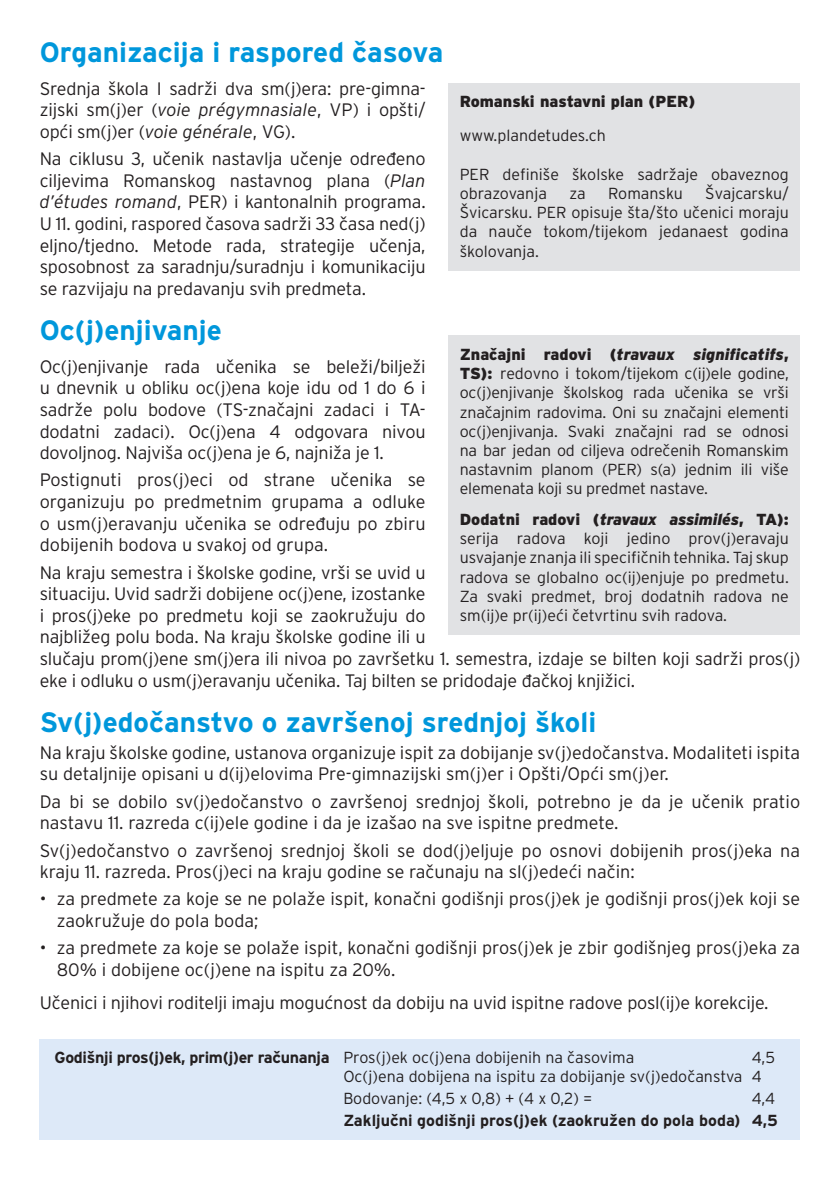
<style>
.page{position:relative;width:840px;height:1191px;background:#fff}
.page>*{position:absolute;margin:0;border:0;box-sizing:border-box;transform-origin:0 0}
._4-titre_2{font:700 28px "Interstate";color:#0097db}
._3-titre_1{font:700 28px "Interstate";color:#0097db}
._1-texte{font:700 28px "Interstate";color:#0097db}
._1-texte-2{font:300 18px/21.6px "Interstate";letter-spacing:-.01em;color:#231f20}
._11-texte_encadré{font:300 16px/19.2px "Interstate";color:#231f20;text-align:justify}
._1-texte-3{font:300 16px "Interstate";color:#231f20}
._1-texte-4{font:700 16px "Interstate";letter-spacing:-.02em;color:#231f20}
._1-texte-5{font:700 16px "Interstate";color:#231f20}
._10-titre_encadré{font:900 16px "Interstate";color:#231f20}
.s1{font-family:"Interstate Bold Serbe";font-weight:400}
.s2{font-style:italic}
.s3{font-family:"Interstate Light Serbe";font-weight:400}
.s4{font-weight:300}
.s5{font-weight:900}
.s6{font-family:"Interstate Black Serbe";font-weight:400}
.s7{font-weight:900;font-style:italic}
</style>
<div class="page">
<div style="left:40px;top:1039px;width:759px;height:100px;background:#dde9f8"></div>
<div style="left:448px;top:83px;width:351px;height:188px;background:#e1e2e4"></div>
<div style="left:448px;top:336px;width:351px;height:299px;background:#e1e2e4"></div>
<p class="_3-titre_1" style="left:40px;top:36px;width:405px">Organizacija i raspored <span class="s1">÷</span>asova</p>
<p class="_1-texte-2" style="left:40px;top:77px;width:387px;text-align:justify">Srednja škola I sadrži dva sm(j)era: pre-gimna&shy;zijski sm(j)er (<span class="s2">voie prégymnasiale</span>, VP) i opšti/ op<span class="s3">◊</span>i sm(j)er (<span class="s2">voie générale</span>, VG).</p>
<p class="_1-texte-2" style="left:40px;top:148px;width:387px;text-align:justify">Na ciklusu 3, u<span class="s3">÷</span>enik nastavlja u<span class="s3">÷</span>enje odre<span class="s3">∞</span>eno ciljevima Romanskog nastavnog plana (<span class="s2">Plan d’études romand</span>, PER) i kantonalnih programa.<br>U 11. godini, raspored <span class="s3">÷</span>asova sadrži 33 <span class="s3">÷</span>asa ned(j) eljno/tjedno. Metode rada, strategije u<span class="s3">÷</span>enja, sposobnost za saradnju/suradnju i komunikaciju se razvijaju na predavanju svih predmeta.</p>
<p class="_1-texte" style="left:40px;top:314px;width:183px">Oc(j)enjivanje</p>
<p class="_1-texte-2" style="left:40px;top:355px;width:387px;text-align:justify">Oc(j)enjivanje rada u<span class="s3">÷</span>enika se beleži/bilježi u dnevnik u obliku oc(j)ena koje idu od 1 do 6 i sadrže polu bodove (TS-zna<span class="s3">÷</span>ajni zadaci i TA&shy;dodatni zadaci). Oc(j)ena 4 odgovara nivou dovoljnog. Najviša oc(j)ena je 6, najniža je 1.</p>
<p class="_1-texte-2" style="left:40px;top:469px;width:387px;text-align:justify">Postignuti pros(j)eci od strane u<span class="s3">÷</span>enika se organizuju po predmetnim grupama a odluke o usm(j)eravanju u<span class="s3">÷</span>enika se odre<span class="s3">∞</span>uju po zbiru dobijenih bodova u svakoj od grupa.</p>
<p class="_1-texte-2" style="left:40px;top:561px;width:761px">Na kraju semestra i školske godine, vrši se uvid u<br>situaciju. Uvid sadrži dobijene oc(j)ene, izostanke<br>i pros(j)eke po predmetu koji se zaokružuju do<br>najbližeg polu boda. Na kraju školske godine ili u<br>slu<span class="s3">÷</span>aju prom(j)ene sm(j)era ili nivoa po završetku 1. semestra, izdaje se bilten koji sadrži pros(j) eke i odluku o usm(j)eravanju u<span class="s3">÷</span>enika. Taj bilten se pridodaje <span class="s3">∞</span>a<span class="s3">÷</span>koj knjižici.</p>
<p class="_4-titre_2" style="left:40px;top:706px;width:557px">Sv(j)edo<span class="s1">÷</span>anstvo o završenoj srednjoj školi</p>
<p class="_1-texte-2" style="left:40px;top:741px;width:761px">Na kraju školske godine, ustanova organizuje ispit za dobijanje sv(j)edo<span class="s3">÷</span>anstva. Modaliteti ispita su detaljnije opisani u d(ij)elovima Pre-gimnazijski sm(j)er i Opšti/Op<span class="s3">◊</span>i sm(j)er.</p>
<p class="_1-texte-2" style="left:40px;top:790px;width:761px">Da bi se dobilo sv(j)edo<span class="s3">÷</span>anstvo o završenoj srednjoj školi, potrebno je da je u<span class="s3">÷</span>enik pratio nastavu 11. razreda c(ij)ele godine i da je izašao na sve ispitne predmete.</p>
<p class="_1-texte-2" style="left:40px;top:839px;width:761px">Sv(j)edo<span class="s3">÷</span>anstvo o završenoj srednjoj školi se dod(j)eljuje po osnovi dobijenih pros(j)eka na kraju 11. razreda. Pros(j)eci na kraju godine se ra<span class="s3">÷</span>unaju na sl(j)ede<span class="s3">◊</span>i na<span class="s3">÷</span>in:</p>
<p class="_1-texte-2" style="left:57px;top:888px;width:744px;text-indent:-17px">• za predmete za koje se ne polaže ispit, kona<span class="s3">÷</span>ni godišnji pros(j)ek je godišnji pros(j)ek koji se zaokružuje do pola boda;</p>
<p class="_1-texte-2" style="left:57px;top:937px;width:744px;text-indent:-17px">• za predmete za koje se polaže ispit, kona<span class="s3">÷</span>ni godišnji pros(j)ek je zbir godišnjeg pros(j)eka za<br>80% i dobijene oc(j)ene na ispitu za 20%.</p>
<p class="_1-texte-2" style="left:40px;top:991px;width:730px">U<span class="s3">÷</span>enici i njihovi roditelji imaju mogu<span class="s3">◊</span>nost da dobiju na uvid ispitne radove posl(ij)e korekcije.</p>
<p class="_1-texte-4" style="left:54px;top:1048px;width:581px">Godišnji pros(j)ek, prim(j)er ra<span class="s1">÷</span>unanja <span class="s4">Pros(j)ek oc(j)ena dobijenih na</span> <span class="s3">÷</span><span class="s4">asovima</span></p>
<p class="_1-texte-3" style="left:751px;top:1048px;width:25px">4,5</p>
<p class="_1-texte-3" style="left:343px;top:1067px;width:420px">Oc(j)ena dobijena na ispitu za dobijanje sv(j)edo<span class="s3">÷</span>anstva 4</p>
<p class="_1-texte-3" style="left:343px;top:1089px;width:250px">Bodovanje: (4,5 x 0,8) + (4 x 0,2) =</p>
<p class="_1-texte-3" style="left:751px;top:1089px;width:25px">4,4</p>
<p class="_1-texte-5" style="left:343px;top:1111px;width:435px">Zaklju<span class="s1">÷</span>ni godišnji pros(j)ek (zaokružen do pola boda) 4,5</p>
<p class="_10-titre_encadré" style="left:459px;top:92px;width:237px">Romanski nastavni plan (PER)</p>
<p class="_11-texte_encadré" style="left:459px;top:126px;width:147px">www.plandetudes.ch</p>
<p class="_11-texte_encadré" style="left:459px;top:164px;width:330px">PER definiše školske sadržaje obaveznog obrazovanja</p>
<p class="_11-texte_encadré" style="left:459px;top:184px;width:330px;text-indent:245px">Švajcarsku/ Švicarsku. PER opisuje šta/što u<span class="s3">÷</span>enici moraju da nau<span class="s3">÷</span>e tokom/tijekom jedanaest godina školovanja.</p>
<p class="_11-texte_encadré" style="left:569px;top:184px;width:18px">za</p>
<p class="_11-texte_encadré" style="left:608px;top:184px;width:76px">Romansku</p>
<p class="_11-texte_encadré" style="left:459px;top:344px;width:330px"><span class="s5">Zna</span><span class="s6">÷</span><span class="s5">ajni radovi (</span><span class="s7">travaux significatifs</span><span class="s5">, TS):</span> redovno i tokom/tijekom c(ij)ele godine, oc(j)enjivanje školskog rada u<span class="s3">÷</span>enika se vrši zna<span class="s3">÷</span>ajnim radovima. Oni su zna<span class="s3">÷</span>ajni elementi oc(j)enjivanja. Svaki zna<span class="s3">÷</span>ajni rad se odnosi na bar jedan od ciljeva odre<span class="s3">÷</span>enih Romanskim nastavnim planom (PER) s(a) jednim ili više elemenata koji su predmet nastave.</p>
<p class="_11-texte_encadré" style="left:459px;top:509px;width:330px"><span class="s5">Dodatni radovi (</span><span class="s7">travaux assimilés</span><span class="s5">, TA): </span>serija radova koji jedino prov(j)eravaju usvajanje znanja ili specifi<span class="s3">÷</span>nih tehnika. Taj skup radova se globalno oc(ij)enjuje po predmetu.<br>Za svaki predmet, broj dodatnih radova ne sm(ij)e pr(ij)e<span class="s3">◊</span>i <span class="s3">÷</span>etvrtinu svih radova.</p>
</div>
